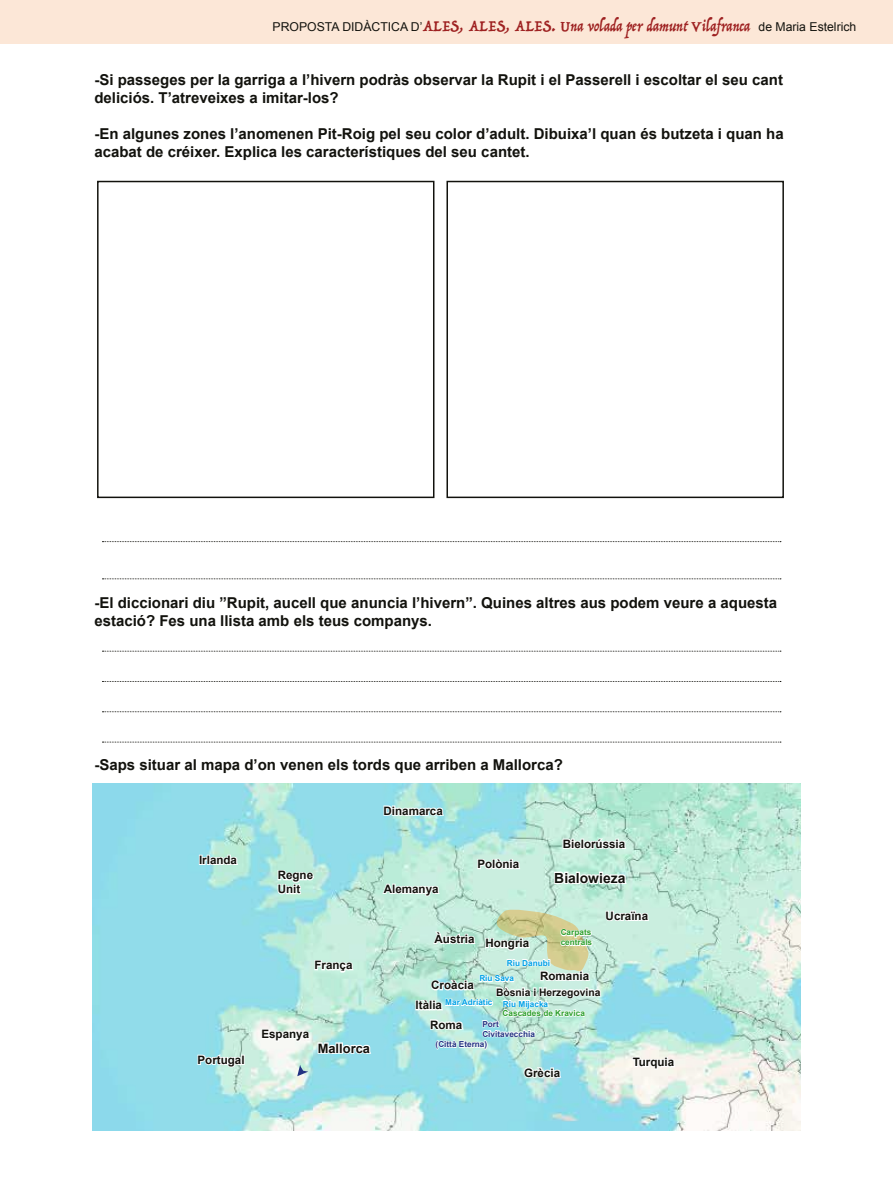
<style>
.page{position:relative;width:893px;height:1191px;background:#fff}
.page>*{position:absolute;margin:0;border:0;box-sizing:border-box;transform-origin:0 0}
.t1{font:700 15px/18px "Arial";color:#12120d}
.t2{font:700 13.95px "Arial";color:#12120d}
.t3{font:700 12.9px "Arial";color:#12120d}
.t4{font:12.15px "Arial";color:#12120d}
.t5{font:700 11.55px/19.2px "Arial";color:#12120d}
.t6{font:700 10.35px "Arial";color:#12120d}
.t7{font:700 8.25px "Arial";color:#00a1e5}
.t8{font:700 8.25px/9.9px "Arial";color:#2ea02e}
.t9{font:700 8.25px/9.9px "Arial";color:#223382}
.s1{font-family:"Trattatello";font-size:17.55px;color:#9e2121}
.s2{font-family:"Trattatello";font-size:15.9px;color:#9e2121}
</style>
<div class="page">
<img style="left:92px;top:783px;width:709px;height:347px">
<svg style="left:553px;top:869px;width:76px;height:20px"></svg>
<svg style="left:631px;top:1056px;width:46px;height:14px"></svg>
<svg style="left:313px;top:959px;width:42px;height:14px"></svg>
<svg style="left:381px;top:881px;width:60px;height:16px"></svg>
<svg style="left:522px;top:1065px;width:41px;height:14px"></svg>
<svg style="left:476px;top:857px;width:46px;height:14px"></svg>
<div style="left:415px;top:1000px;width:4px;height:10px;border:2px solid #fff"></div>
<svg style="left:260px;top:1028px;width:113px;height:48px"></svg>
<svg style="left:417px;top:908px;width:234px;height:142px;background:#c2e6da"></svg>
<svg style="left:562px;top:837px;width:66px;height:13px"></svg>
<svg style="left:382px;top:804px;width:64px;height:13px"></svg>
<svg style="left:199px;top:853px;width:41px;height:13px"></svg>
<svg style="left:277px;top:868px;width:38px;height:28px"></svg>
<svg style="left:196px;top:1052px;width:48px;height:17px"></svg>
<div style="left:241px;top:1054px;width:4px;height:11px;border:2px solid #fff"></div>
<div style="left:97px;top:181px;width:337px;height:317px;border:2px solid #12120d"></div>
<div style="left:446px;top:181px;width:338px;height:317px;border:2px solid #12120d"></div>
<svg style="left:102px;top:541px;width:679px;height:1px"></svg>
<svg style="left:102px;top:578px;width:679px;height:1px"></svg>
<svg style="left:102px;top:651px;width:679px;height:1px"></svg>
<svg style="left:102px;top:681px;width:679px;height:1px"></svg>
<svg style="left:102px;top:711px;width:679px;height:1px"></svg>
<svg style="left:102px;top:741px;width:679px;height:1px"></svg>
<div style="left:0;top:0;width:893px;height:43px;background:#fce7d7"></div>
<p class="t4" style="left:273px;top:18px;width:585px">PROPOSTA DIDÀCTICA D’<span class="s1">ALES, ALES, ALES.</span> <span class="s2">Una volada per damunt Vilafranca</span> de Maria Estelrich</p>
<p class="t1" style="left:94px;top:72px;width:690px">-Si passeges per la garriga a l’hivern podràs observar la Rupit i el Passerell i escoltar el seu cant deliciós. T’atreveixes a imitar-los?</p>
<p class="t1" style="left:94px;top:126px;width:691px">-En algunes zones l’anomenen Pit-Roig pel seu color d’adult. Dibuixa’l quan és butzeta i quan ha acabat de créixer. Explica les característiques del seu cantet.</p>
<p class="t1" style="left:94px;top:594px;width:684px">-El diccionari diu ”Rupit, aucell que anuncia l’hivern”. Quines altres aus podem veure a aquesta estació? Fes una llista amb els teus companys.</p>
<p class="t1" style="left:94px;top:756px;width:470px">-Saps situar al mapa d’on venen els tords que arriben a Mallorca?</p>
<p class="t5" style="left:199px;top:850px;width:40px">Irlanda</p>
<p class="t5" style="left:198px;top:1050px;width:49px">Portugal</p>
<p class="t5" style="left:278px;top:868px;width:37px;line-height:14px">Regne<br>Unit</p>
<p class="t5" style="left:314px;top:956px;width:40px">França</p>
<p class="t5" style="left:261px;top:1025px;width:49px">Espanya</p>
<p class="t3" style="left:318px;top:1039px;width:54px">Mallorca</p>
<p class="t5" style="left:384px;top:801px;width:61px">Dinamarca</p>
<p class="t5" style="left:477px;top:855px;width:43px">Polònia</p>
<p class="t5" style="left:384px;top:879px;width:56px">Alemanya</p>
<p class="t5" style="left:435px;top:932px;width:96px">Àustria Hongria</p>
<p class="t5" style="left:563px;top:834px;width:64px">Bielorússia</p>
<p class="t2" style="left:554px;top:868px;width:73px">Bialowieza</p>
<p class="t5" style="left:606px;top:906px;width:44px">Ucraïna</p>
<p class="t8" style="left:561px;top:928px;width:33px">Carpats centrals</p>
<p class="t7" style="left:507px;top:957px;width:45px">Riu Danubi</p>
<p class="t7" style="left:503px;top:998px;width:47px">Riu Mijacka</p>
<p class="t8" style="left:503px;top:1008px;width:84px">Cascades de Kravica</p>
<p class="t9" style="left:482px;top:1019px;width:54px">Port<br>Civitavecchia</p>
<p class="t5" style="left:540px;top:966px;width:50px">Romania</p>
<p class="t7" style="left:479px;top:973px;width:36px">Riu Sava</p>
<p class="t7" style="left:445px;top:997px;width:49px">Mar Adriàtic</p>
<p class="t9" style="left:436px;top:1039px;width:53px">(Città Eterna)</p>
<p class="t5" style="left:431px;top:976px;width:44px">Croàcia</p>
<p class="t6" style="left:496px;top:985px;width:106px">Bòsnia i Herzegovina</p>
<p class="t5" style="left:430px;top:996px;width:34px;text-indent:-15px">Itàlia<br>Roma</p>
<p class="t5" style="left:524px;top:1063px;width:38px">Grècia</p>
<p class="t5" style="left:633px;top:1053px;width:43px">Turquia</p>
</div>
